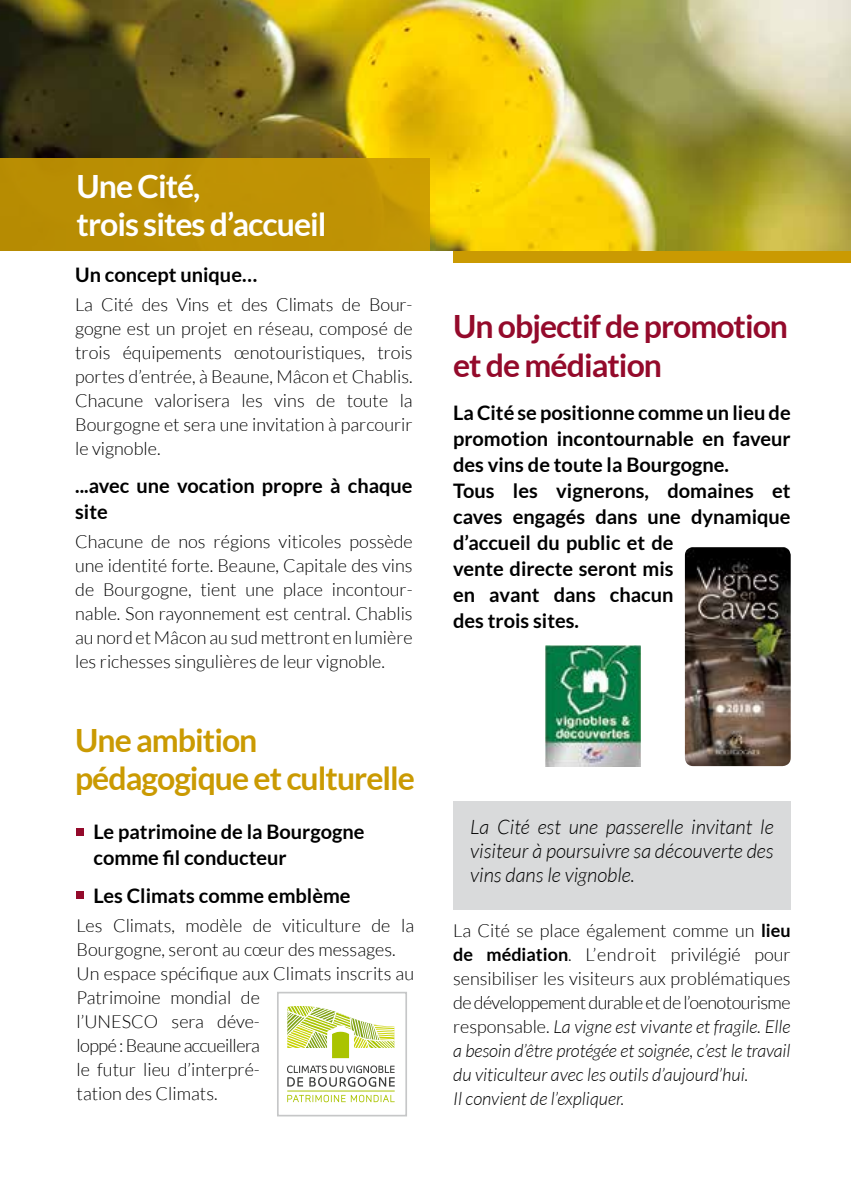
<style>
.page{position:relative;width:851px;height:1191px;background:#fff}
.page>*{position:absolute;margin:0;border:0;box-sizing:border-box;transform-origin:0 0}
.t1{font:700 32px/38.4px "Lato";letter-spacing:-.03em;color:#ca9a02}
.t2{font:700 32px/38.4px "Lato";letter-spacing:-.03em;color:#940a2b}
.t3{font:700 32px/38.4px "Lato";letter-spacing:-.03em;color:#fff}
.t4{font:700 20px/26px "Lato";color:#000}
.t5{font:italic 300 20px/24px "Lato";color:#000;text-align:justify}
.t6{font:300 18px/24px "Lato";color:#000;text-align:justify}
.s1{font-weight:700}
.s2{font-style:italic}
</style>
<div class="page">
<img style="left:0;top:0;width:850px;height:251px">
<div style="left:77px;top:827px;width:7px;height:8px;background:#940a2b"></div>
<div style="left:77px;top:891px;width:7px;height:7px;background:#940a2b"></div>
<div style="left:0;top:159px;width:429px;height:92px;background:linear-gradient(to right,#b58a03,#c59704)"></div>
<div style="left:453px;top:251px;width:397px;height:11px;background:#ca9a02"></div>
<div style="left:453px;top:800px;width:337px;height:109px;background:#d9dadb"></div>
<svg style="left:287px;top:1086px;width:108px;height:16px"></svg>
<svg style="left:287px;top:1094px;width:107px;height:8px"></svg>
<hr style="left:287px;top:1090px;width:107px;height:1px;background:#aac400">
<svg style="left:287px;top:1006px;width:108px;height:80px"></svg>
<div style="left:277px;top:991px;width:130px;height:125px;border:2px solid #c6c7c8"></div>
<img style="left:546px;top:646px;width:94px;height:120px">
<img style="left:684px;top:547px;width:106px;height:219px">
<h1 class="t3" style="left:77px;top:166px;width:251px">Une Cité,<br>trois sites d’accueil</h1>
<p class="t4" style="left:75px;top:261px;width:183px">Un concept unique…</p>
<p class="t6" style="left:75px;top:293px;width:339px">La Cité des Vins et des Climats de Bour&shy;gogne est un projet en réseau, composé de trois équipements œnotouristiques, trois portes d’entrée, à Beaune, Mâcon et Chablis.<br>Chacune valorisera les vins de toute la Bourgogne et sera une invitation à parcourir le vignoble.</p>
<p class="t4" style="left:75px;top:472px;width:339px">...avec une vocation propre à chaque site</p>
<p class="t6" style="left:75px;top:530px;width:339px">Chacune de nos régions viticoles possède une identité forte. Beaune, Capitale des vins de Bourgogne, tient une place incontour&shy;nable. Son rayonnement est central. Chablis au nord et Mâcon au sud mettront en lumière les richesses singulières de leur vignoble.</p>
<h1 class="t1" style="left:75px;top:720px;width:341px">Une ambition pédagogique et culturelle</h1>
<p class="t4" style="left:94px;top:818px;width:272px">Le patrimoine de la Bourgogne comme fil conducteur</p>
<p class="t4" style="left:94px;top:882px;width:258px">Les Climats comme emblème</p>
<p class="t6" style="left:77px;top:914px;width:339px;text-align:left">Les Climats, modèle de viticulture de la<br>Bourgogne, seront au cœur des messages.<br>Un espace spécifique aux Climats inscrits au<br>Patrimoine mondial de<br>l’UNESCO sera déve-<br>loppé : Beaune accueillera<br>le futur lieu d’interpré-<br>tation des Climats.</p>
<h1 class="t2" style="left:453px;top:307px;width:336px">Un objectif de promotion et de médiation</h1>
<p class="t4" style="left:453px;top:399px;width:339px">La Cité se positionne comme un lieu de promotion incontournable en faveur des vins de toute la Bourgogne.<br>Tous les vignerons, domaines et caves engagés dans une dynamique d’accueil du public et de<br>vente directe seront mis<br>en avant dans chacun<br>des trois sites.</p>
<p class="t5" style="left:470px;top:815px;width:305px">La Cité est une passerelle invitant le visiteur à poursuivre sa découverte des vins dans le vignoble.</p>
<p class="t6" style="left:453px;top:918px;width:339px;text-align:left">La Cité se place également comme un <span class="s1">lieu de médiation</span>. L’endroit privilégié pour sensibiliser les visiteurs aux problématiques de développement durable et de l’oenotourisme responsable. <span class="s2">La vigne est vivante et fragile. Elle a besoin d’être protégée et soignée, c’est le travail du viticulteur avec les outils d’aujourd’hui.<br>Il convient de l’expliquer.</span></p>
</div>
